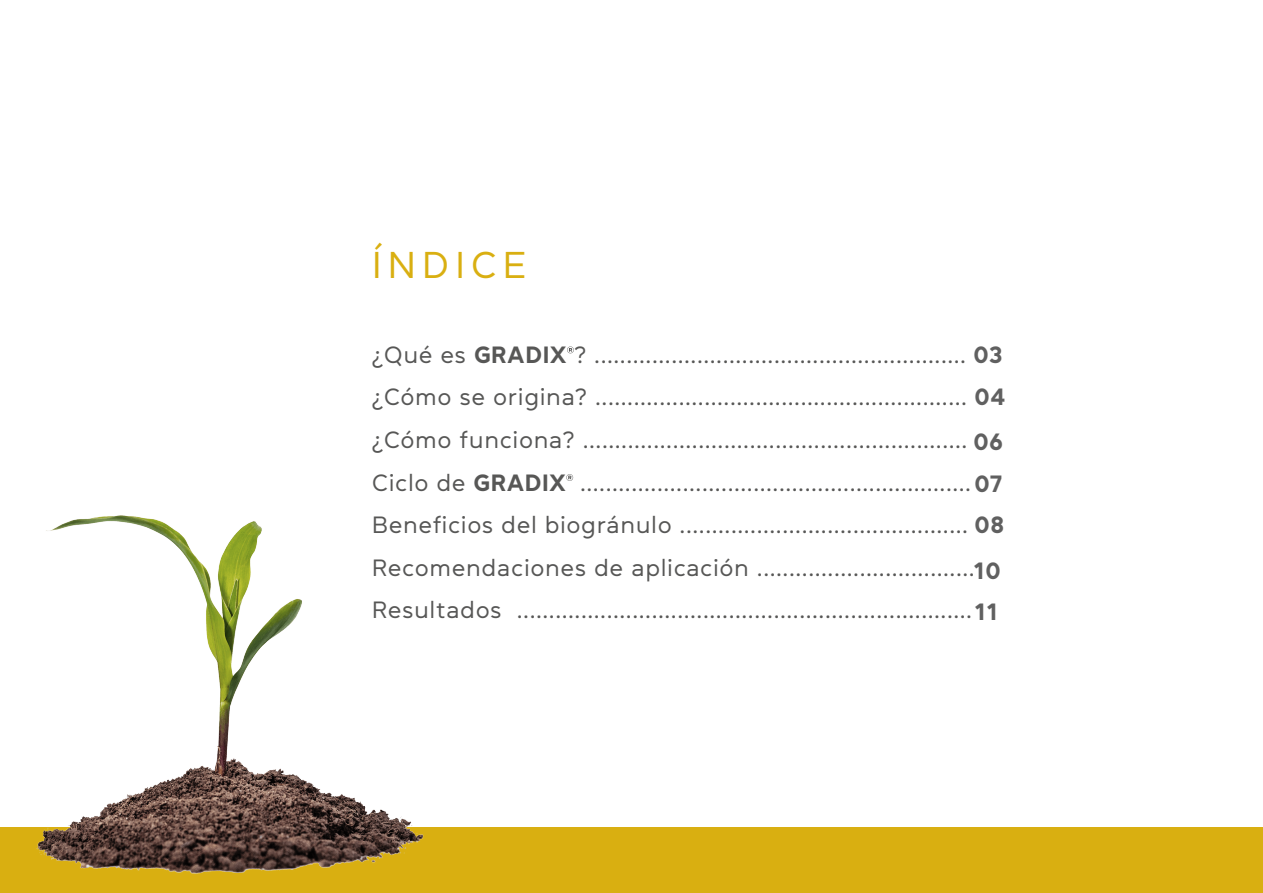
<style>
.page{position:relative;width:1263px;height:893px;background:#fff}
.page>*{position:absolute;margin:0;border:0;box-sizing:border-box;transform-origin:0 0}
.t1{font:37.35px "Daikon";letter-spacing:.15em;color:#d9af11}
.t2{font:23.55px/42.6px "Daikon";letter-spacing:.025em;color:#575756}
.t3{font:700 23.55px "Daikon";color:#606060}
.s1{font-weight:700}
.s2{font-weight:700;color:#606060}
</style>
<div class="page">
<svg style="left:567px;top:346px;width:7px;height:7px"></svg>
<div style="left:0;top:828px;width:1263px;height:65px;background:#d9af11"></div>
<svg style="left:566px;top:474px;width:7px;height:7px"></svg>
<img style="left:36px;top:515px;width:387px;height:359px">
<h1 class="t1" style="left:372px;top:246px;width:157px">ÍNDICE</h1>
<p class="t2" style="left:372px;top:333px;width:635px">¿Qué es <span class="s1">GRADIX</span> ? .......................................................... <span class="s2">03 </span>¿Cómo se origina? .......................................................... <span class="s2">04 </span>¿Cómo funciona? ............................................................<br>Ciclo de <span class="s1">GRADIX</span> .............................................................<span class="s2">07<br></span>Beneficios del biogránulo ............................................. <span class="s2">08<br></span>Recomendaciones de aplicación ..................................<br>Resultados .......................................................................<span class="s2">11</span></p>
<p class="t3" style="left:973px;top:430px;width:31px">06</p>
<p class="t3" style="left:973px;top:559px;width:29px">10</p>
</div>
